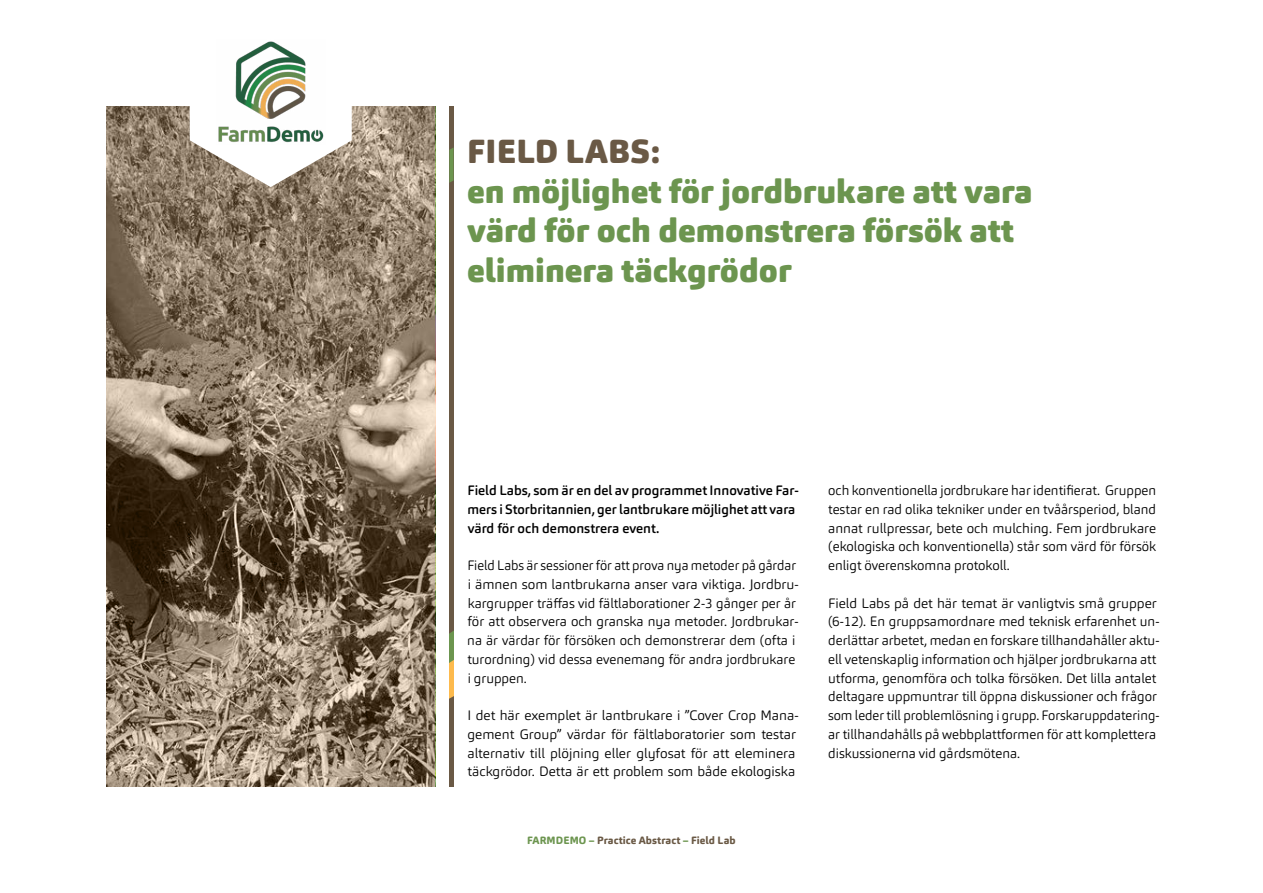
<style>
.page{position:relative;width:1263px;height:893px;background:#fff}
.page>*{position:absolute;margin:0;border:0;box-sizing:border-box;transform-origin:0 0}
.t1{font:900 33px/39.6px "Carnas";color:#6c954f}
.t2{font:900 33px "Carnas";letter-spacing:.01em;color:#6a5945}
.t3{font:300 13.5px/18.8px "Carnas";color:#000}
.t4{font:500 13.5px/18.8px "Carnas";color:#000}
.t5{font:800 10.5px "Carnas";letter-spacing:.01em;color:#6a5945}
.s1{color:#6c954f}
</style>
<div class="page">
<img style="left:106px;top:106px;width:329px;height:681px">
<div style="left:449px;top:106px;width:5px;height:681px;background:#6a5945"></div>
<svg style="left:449px;top:147px;width:5px;height:36px"></svg>
<svg style="left:449px;top:630px;width:5px;height:69px"></svg>
<svg style="left:190px;top:106px;width:162px;height:81px"></svg>
<img style="left:216px;top:41px;width:110px;height:104px">
<h1 class="t2" style="left:467px;top:130px;width:194px">FIELD LABS:</h1>
<h1 class="t1" style="left:467px;top:171px;width:567px">en möjlighet för jordbrukare att vara värd för och demonstrera försök att eliminera täckgrödor</h1>
<p class="t4" style="left:467px;top:481px;width:333px">Field Labs, som är en del av programmet Innovative Far&shy;mers i Storbritannien, ger lantbrukare möjlighet att vara värd för och demonstrera event.</p>
<p class="t3" style="left:467px;top:556px;width:333px">Field Labs är sessioner för att prova nya metoder på gårdar i ämnen som lantbrukarna anser vara viktiga. Jordbru&shy;kargrupper träffas vid fältlaborationer 2-3 gånger per år för att observera och granska nya metoder. Jordbrukar&shy;na är värdar för försöken och demonstrerar dem (ofta i turordning) vid dessa evenemang för andra jordbrukare i gruppen.</p>
<p class="t3" style="left:467px;top:706px;width:333px">I det här exemplet är lantbrukare i ”Cover Crop Mana&shy;gement Group” värdar för fältlaboratorier som testar alternativ till plöjning eller glyfosat för att eleminera täckgrödor. Detta är ett problem som både ekologiska</p>
<p class="t5" style="left:527px;top:833px;width:210px"><span class="s1">FARMDEMO –</span> Practice Abstract <span class="s1">–</span> Field Lab</p>
<p class="t3" style="left:828px;top:481px;width:330px;text-align:justify">och konventionella jordbrukare har identifierat. Gruppen testar en rad olika tekniker under en tvåårsperiod, bland annat rullpressar, bete och mulching. Fem jordbrukare (ekologiska och konventionella) står som värd för försök enligt överenskomna protokoll.</p>
<p class="t3" style="left:828px;top:593px;width:333px">Field Labs på det här temat är vanligtvis små grupper (6-12). En gruppsamordnare med teknisk erfarenhet un&shy;derlättar arbetet, medan en forskare tillhandahåller aktu&shy;ell vetenskaplig information och hjälper jordbrukarna att utforma, genomföra och tolka försöken. Det lilla antalet deltagare uppmuntrar till öppna diskussioner och frågor som leder till problemlösning i grupp. Forskaruppdatering&shy;ar tillhandahålls på webbplattformen för att komplettera diskussionerna vid gårdsmötena.</p>
</div>
